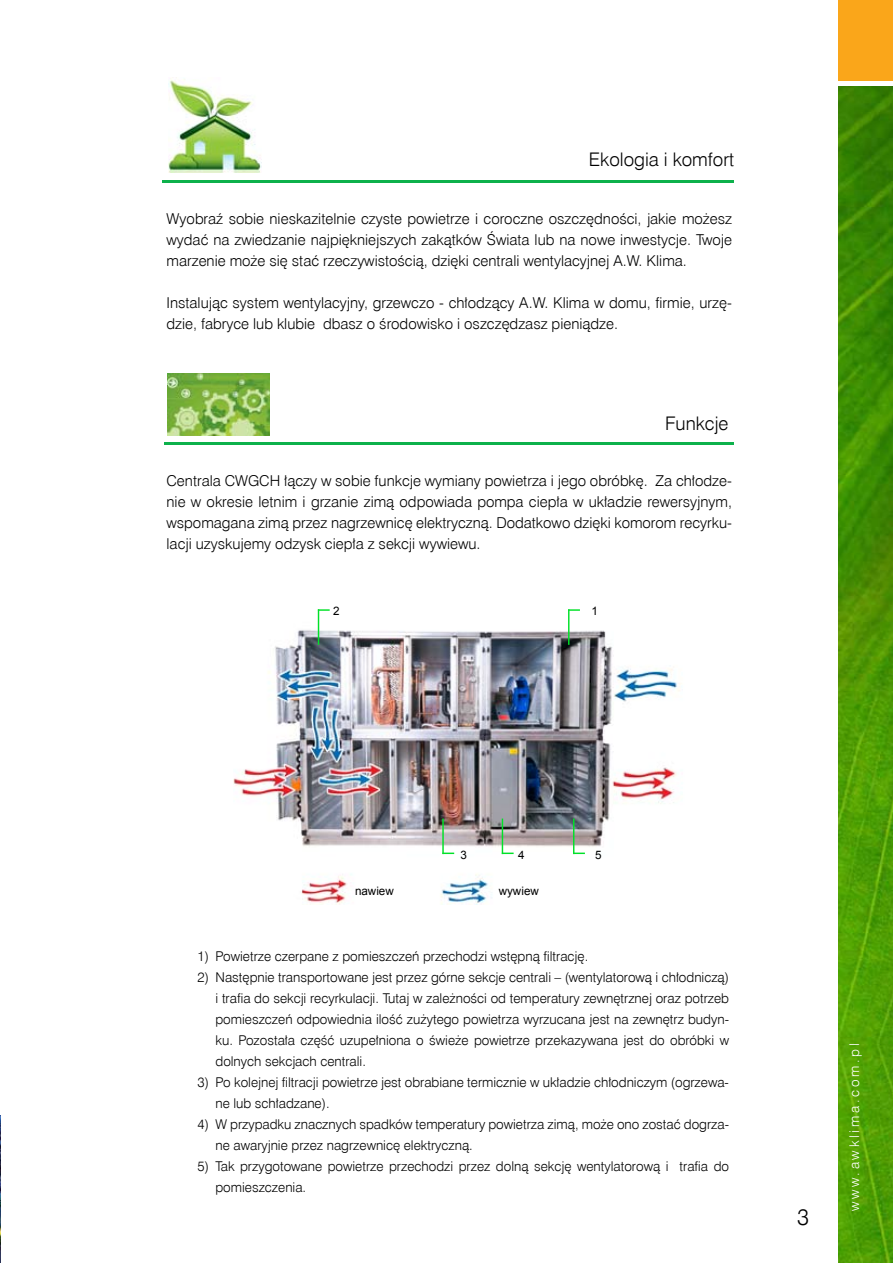
<style>
.page{position:relative;width:893px;height:1263px;background:#fff}
.page>*{position:absolute;margin:0;border:0;box-sizing:border-box;transform-origin:0 0}
.t1{font:22.5px "Swis 721 Lt EU";color:#000}
.t2{font:18.75px "Swis 721 Lt EU";color:#000}
.t3{font:15px/21px "Swis 721 Lt EU";color:#000;text-align:justify}
.t4{font:13.5px/21px "Swis 721 Lt EU";color:#000}
.t5{font:13.5px "Swis 721 Lt EU";letter-spacing:.2em;color:#fff}
.t6{font:11.7px "Arial";color:#000}
</style>
<div class="page">
<img style="left:839px;top:86px;width:54px;height:959px">
<img style="left:839px;top:1045px;width:54px;height:218px">
<img style="left:0;top:1115px;width:1px;height:148px">
<div style="left:839px;top:0;width:54px;height:81px;background:#faa61a"></div>
<hr style="left:162px;top:180px;width:572px;height:2px;background:#0db14b">
<hr style="left:165px;top:443px;width:569px;height:2px;background:#0db14b">
<img style="left:233px;top:609px;width:448px;height:295px">
<hr style="left:568px;top:609px;width:1px;height:36px;background:#00e128">
<svg style="left:568px;top:609px;width:12px;height:2px"></svg>
<hr style="left:318px;top:609px;width:1px;height:36px;background:#00e128">
<svg style="left:318px;top:609px;width:12px;height:2px"></svg>
<hr style="left:442px;top:818px;width:2px;height:36px;background:#00e128">
<svg style="left:442px;top:852px;width:12px;height:2px"></svg>
<hr style="left:502px;top:818px;width:1px;height:36px;background:#00e128">
<svg style="left:503px;top:852px;width:11px;height:2px"></svg>
<hr style="left:573px;top:818px;width:1px;height:36px;background:#00e128">
<svg style="left:574px;top:852px;width:11px;height:2px"></svg>
<img style="left:169px;top:77px;width:92px;height:96px">
<img style="left:168px;top:374px;width:102px;height:61px">
<h2 class="t2" style="left:589px;top:148px;width:147px">Ekologia i komfort</h2>
<p class="t3" style="left:167px;top:208px;width:567px">Wyobraź sobie nieskazitelnie czyste powietrze i coroczne oszczędności, jakie możesz wydać na zwiedzanie najpiękniejszych zakątków Świata lub na nowe inwestycje. Twoje marzenie może się stać rzeczywistością, dzięki centrali wentylacyjnej A.W. Klima.</p>
<p class="t3" style="left:167px;top:292px;width:567px">Instalując system wentylacyjny, grzewczo - chłodzący A.W. Klima w domu, firmie, urzę&shy;dzie, fabryce lub klubie dbasz o środowisko i oszczędzasz pieniądze.</p>
<h2 class="t2" style="left:665px;top:412px;width:65px">Funkcje</h2>
<p class="t3" style="left:167px;top:471px;width:567px">Centrala CWGCH łączy w sobie funkcje wymiany powietrza i jego obróbkę. Za chłodze&shy;nie w okresie letnim i grzanie zimą odpowiada pompa ciepła w układzie rewersyjnym, wspomagana zimą przez nagrzewnicę elektryczną. Dodatkowo dzięki komorom recyrku&shy;lacji uzyskujemy odzysk ciepła z sekcji wywiewu.</p>
<p class="t6" style="left:333px;top:603px;width:8px">2</p>
<p class="t6" style="left:592px;top:603px;width:8px">1</p>
<p class="t6" style="left:460px;top:847px;width:8px">3</p>
<p class="t6" style="left:518px;top:847px;width:8px">4</p>
<p class="t6" style="left:595px;top:847px;width:8px">5</p>
<p class="t6" style="left:355px;top:883px;width:40px">nawiew</p>
<p class="t6" style="left:499px;top:883px;width:42px">wywiew</p>
<p class="t4" style="left:197px;top:946px;width:392px">1) Powietrze czerpane z pomieszczeń przechodzi wstępną filtrację.</p>
<p class="t4" style="left:215px;top:967px;width:515px;text-align:justify;text-indent:-18px">2) Następnie transportowane jest przez górne sekcje centrali – (wentylatorową i chłodniczą) i trafia do sekcji recyrkulacji. Tutaj w zależności od temperatury zewnętrznej oraz potrzeb pomieszczeń odpowiednia ilość zużytego powietrza wyrzucana jest na zewnętrz budyn&shy;ku. Pozostała część uzupełniona o świeże powietrze przekazywana jest do obróbki w dolnych sekcjach centrali.</p>
<p class="t4" style="left:215px;top:1072px;width:515px;text-indent:-18px">3) Po kolejnej filtracji powietrze jest obrabiane termicznie w układzie chłodniczym (ogrzewa&shy;ne lub schładzane).</p>
<p class="t4" style="left:215px;top:1114px;width:515px;text-indent:-18px">4) W przypadku znacznych spadków temperatury powietrza zimą, może ono zostać dogrza&shy;ne awaryjnie przez nagrzewnicę elektryczną.</p>
<p class="t4" style="left:215px;top:1156px;width:515px;text-indent:-18px">5) Tak przygotowane powietrze przechodzi przez dolną sekcję wentylatorową i trafia do pomieszczenia.</p>
<h1 class="t1" style="left:797px;top:1203px;width:13px">3</h1>
<p class="t5" style="left:846px;top:1211px;width:169px;rotate:-90deg">www.awklima.com.pl</p>
</div>
